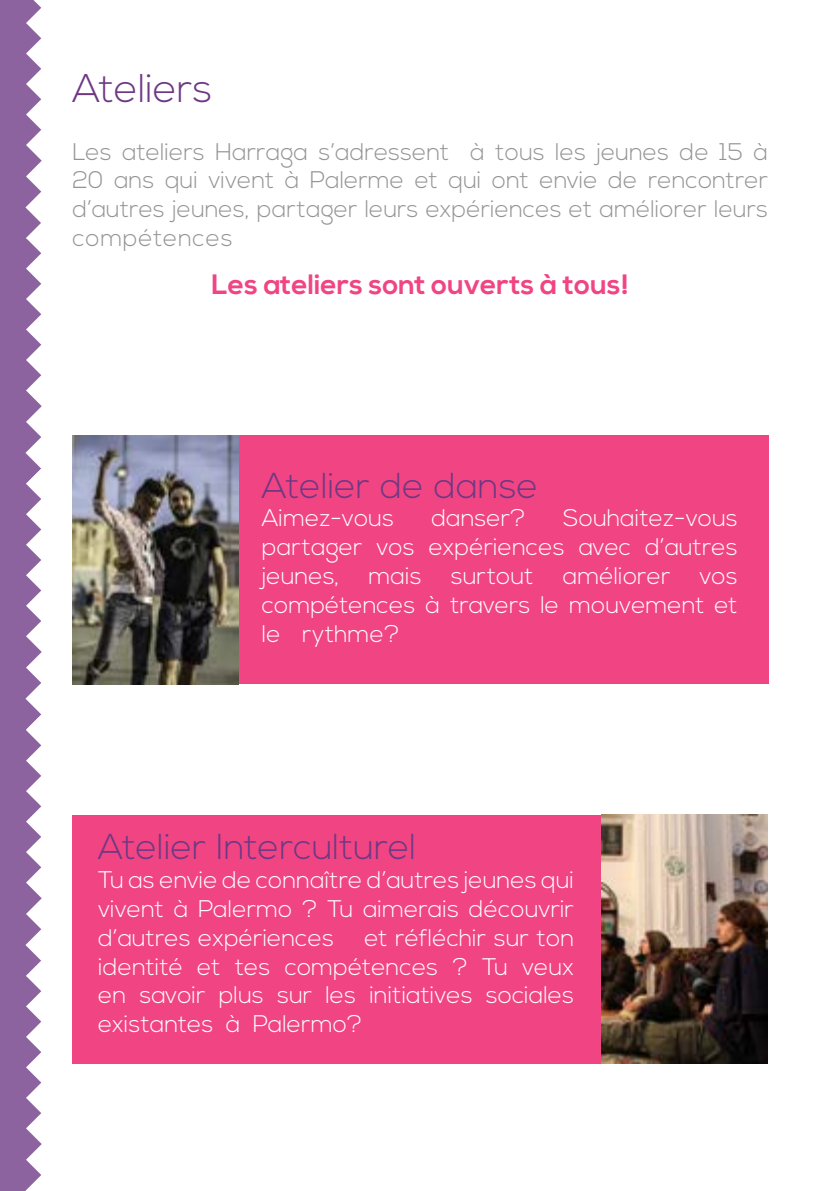
<style>
.page{position:relative;width:840px;height:1191px;background:#fff}
.page>*{position:absolute;margin:0;border:0;box-sizing:border-box;transform-origin:0 0}
.t1{font:300 40px "Nexa";color:#6e3884}
.t2{font:300 36px "Nexa";color:#6e3884}
.t3{font:700 28px "Nexa";color:#f04582}
.t4{font:300 24px/28.8px "Nexa";color:#fff;text-align:justify}
.t5{font:300 24px/28.8px "Nexa";color:#949494;text-align:justify}
</style>
<div class="page">
<div style="left:0;top:0;width:49px;height:1191px;background:#8c639f"></div>
<svg style="left:25px;top:0;width:24px;height:1191px"></svg>
<div style="left:72px;top:435px;width:695px;height:249px;background:#f04582"></div>
<div style="left:72px;top:815px;width:695px;height:248px;background:#f04582"></div>
<img style="left:72px;top:435px;width:166px;height:249px">
<img style="left:601px;top:815px;width:166px;height:248px">
<h1 class="t1" style="left:72px;top:65px;width:142px">Ateliers</h1>
<p class="t5" style="left:72px;top:138px;width:697px">Les ateliers Harraga s’adressent à tous les jeunes de 15 à 20 ans qui vivent à Palerme et qui ont envie de rencontrer d’autres jeunes, partager leurs expériences et améliorer leurs compétences</p>
<p class="t3" style="left:211px;top:268px;width:419px">Les ateliers sont ouverts à tous!</p>
<h2 class="t2" style="left:262px;top:464px;width:277px">Atelier de danse</h2>
<p class="t4" style="left:262px;top:505px;width:134px">Aimez-vous</p>
<p class="t4" style="left:431px;top:505px;width:96px">danser?</p>
<p class="t4" style="left:262px;top:505px;width:477px;text-indent:301px">Souhaitez-vous partager vos expériences avec d’autres jeunes, mais surtout améliorer vos compétences à travers le mouvement et le rythme?</p>
<h2 class="t2" style="left:98px;top:826px;width:319px">Atelier Interculturel</h2>
<p class="t4" style="left:98px;top:866px;width:477px">Tu as envie de connaître d’autres jeunes qui vivent à Palermo ? Tu aimerais découvrir d’autres expériences</p>
<p class="t4" style="left:98px;top:924px;width:477px;text-indent:266px">et réfléchir sur ton identité et tes compétences ? Tu veux en savoir plus sur les initiatives sociales existantes à Palermo?</p>
</div>
